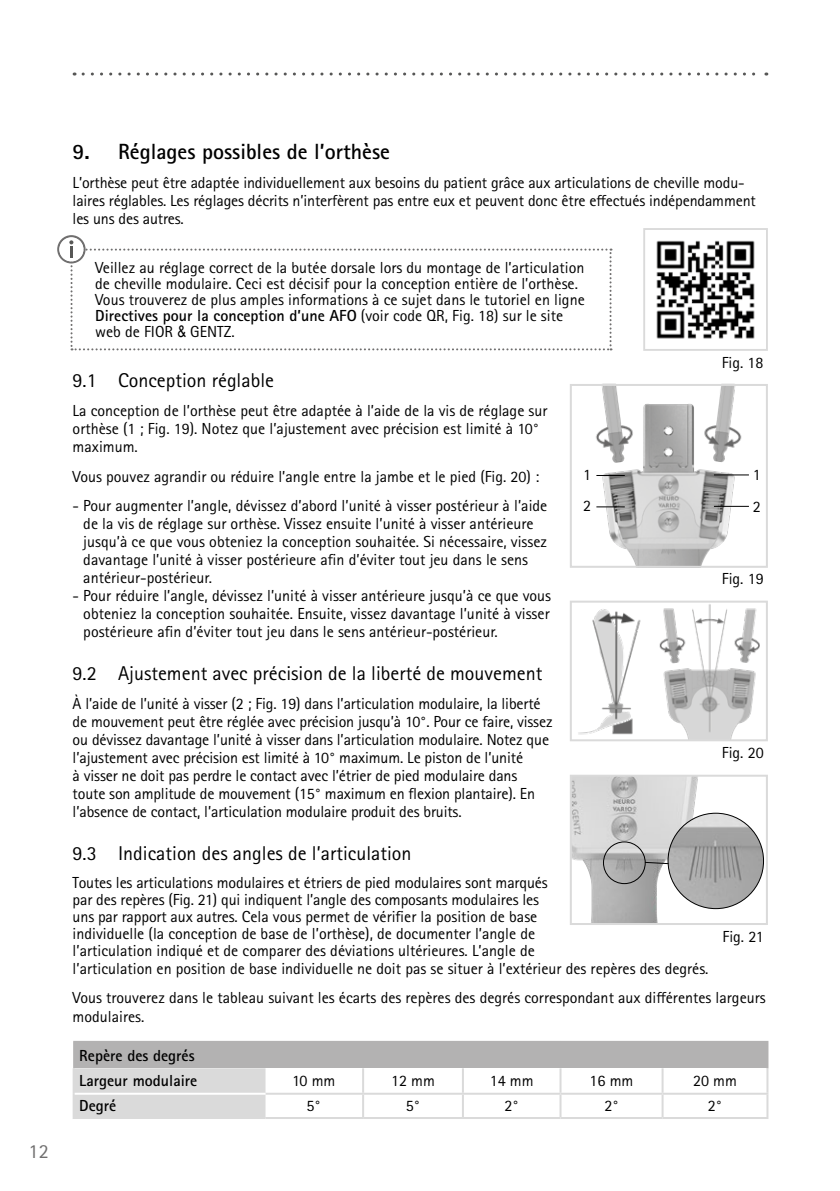
<style>
.page{position:relative;width:840px;height:1191px;background:#fff}
.page>*{position:absolute;margin:0;border:0;box-sizing:border-box;transform-origin:0 0}
.t1{font:700 22px "Rotis Sans Serif Pro";color:#000}
.t2{font:20px "Rotis Sans Serif Pro";color:#000}
.t3{font:20px "Rotis Sans Serif Pro";color:#706f6f}
.t4{font:16px/18px "Rotis Sans Serif Pro";color:#000}
.t5{font:700 16px/25.4px "Rotis Sans Serif Pro";color:#000}
.s1{font-weight:700}
.s2{font-family:"Arial Narrow"}
</style>
<div class="page">
<svg style="left:83px;top:73px;width:683px;height:3px"></svg>
<div style="left:74px;top:1041px;width:693px;height:27px;background:#b3b2b2"></div>
<hr style="left:461px;top:1094px;width:2px;height:23px;background:#dadada">
<hr style="left:559px;top:1094px;width:2px;height:23px;background:#dadada">
<hr style="left:265px;top:1092px;width:98px;height:2px;background:#dadada">
<hr style="left:363px;top:1092px;width:99px;height:2px;background:#dadada">
<hr style="left:462px;top:1092px;width:98px;height:2px;background:#dadada">
<hr style="left:560px;top:1092px;width:102px;height:2px;background:#dadada">
<hr style="left:662px;top:1092px;width:106px;height:2px;background:#dadada">
<hr style="left:73px;top:1040px;width:192px;height:1px;background:#b3b2b2">
<svg style="left:73px;top:1041px;width:192px;height:76px"></svg>
<hr style="left:265px;top:1040px;width:98px;height:1px;background:#b3b2b2">
<hr style="left:363px;top:1040px;width:99px;height:1px;background:#b3b2b2">
<hr style="left:462px;top:1040px;width:98px;height:1px;background:#b3b2b2">
<hr style="left:560px;top:1040px;width:102px;height:1px;background:#b3b2b2">
<hr style="left:662px;top:1040px;width:106px;height:1px;background:#b3b2b2">
<hr style="left:73px;top:1068px;width:2px;height:25px;background:#dadada">
<hr style="left:766px;top:1068px;width:2px;height:24px;background:#dadada">
<hr style="left:73px;top:1093px;width:2px;height:24px;background:#dadada">
<hr style="left:766px;top:1094px;width:2px;height:23px;background:#dadada">
<hr style="left:73px;top:1117px;width:192px;height:2px;background:#dadada">
<hr style="left:265px;top:1117px;width:98px;height:2px;background:#dadada">
<hr style="left:363px;top:1117px;width:99px;height:2px;background:#dadada">
<hr style="left:462px;top:1117px;width:98px;height:2px;background:#dadada">
<hr style="left:560px;top:1117px;width:102px;height:2px;background:#dadada">
<hr style="left:662px;top:1117px;width:106px;height:2px;background:#dadada">
<hr style="left:75px;top:1092px;width:190px;height:2px;background:#fff">
<hr style="left:362px;top:1068px;width:2px;height:24px;background:#dadada">
<hr style="left:461px;top:1068px;width:2px;height:24px;background:#dadada">
<hr style="left:559px;top:1068px;width:2px;height:24px;background:#dadada">
<hr style="left:661px;top:1068px;width:2px;height:24px;background:#dadada">
<hr style="left:362px;top:1094px;width:2px;height:23px;background:#dadada">
<hr style="left:661px;top:1094px;width:2px;height:23px;background:#dadada">
<hr style="left:766px;top:1041px;width:2px;height:27px;background:#b3b2b2">
<svg style="left:57px;top:235px;width:554px;height:115px"></svg>
<img style="left:656px;top:240px;width:99px;height:99px">
<div style="left:643px;top:228px;width:124px;height:123px;border:2px solid #dadada"></div>
<img style="left:596px;top:387px;width:153px;height:178px">
<div style="left:569px;top:384px;width:198px;height:184px;border:2px solid #dadada"></div>
<hr style="left:713px;top:506px;width:35px;height:1px;background:#000">
<hr style="left:713px;top:474px;width:35px;height:1px;background:#000">
<svg style="left:596px;top:506px;width:28px;height:1px"></svg>
<svg style="left:596px;top:475px;width:28px;height:1px"></svg>
<img style="left:578px;top:609px;width:63px;height:125px">
<img style="left:659px;top:604px;width:100px;height:134px">
<div style="left:569px;top:600px;width:198px;height:141px;border:2px solid #dadada"></div>
<img style="left:572px;top:777px;width:136px;height:145px">
<div style="left:569px;top:774px;width:198px;height:151px;border:2px solid #dadada"></div>
<div style="left:603px;top:841px;width:42px;height:43px;border:1px solid #000;border-radius:50%"></div>
<img style="left:667px;top:813px;width:96px;height:95px;border-radius:48px">
<svg style="left:644px;top:862px;width:24px;height:2px"></svg>
<p class="t3" style="left:29px;top:1139px;width:21px">12</p>
<h1 class="t1" style="left:73px;top:137px;width:318px">9. Réglages possibles de l’orthèse</h1>
<p class="t4" style="left:73px;top:174px;width:684px">L’orthèse peut être adaptée individuellement aux besoins du patient grâce aux articulations de cheville modu&shy;laires réglables. Les réglages décrits n’interfèrent pas entre eux et peuvent donc être effectués indépendamment les uns des autres.</p>
<p class="t4" style="left:95px;top:260px;width:490px;line-height:16px">Veillez au réglage correct de la butée dorsale lors du montage de l’articulation de cheville modulaire. Ceci est décisif pour la conception entière de l’orthèse.<br>Vous trouverez de plus amples informations à ce sujet dans le tutoriel en ligne <span class="s1">Directives pour la conception d’une AFO</span> (voir code QR, Fig. 18) sur le site web de FIOR <span class="s2">&amp;</span> GENTZ.</p>
<p class="t4" style="left:721px;top:353px;width:43px">Fig. 18</p>
<p class="t2" style="left:73px;top:368px;width:203px">9.1 Conception réglable</p>
<p class="t4" style="left:73px;top:402px;width:476px">La conception de l’orthèse peut être adaptée à l’aide de la vis de réglage sur orthèse (1 ; Fig. 19). Notez que l’ajustement avec précision est limité à 10° maximum.</p>
<p class="t4" style="left:73px;top:467px;width:468px">Vous pouvez agrandir ou réduire l’angle entre la jambe et le pied (Fig. 20) :</p>
<p class="t4" style="left:83px;top:497px;width:465px;text-indent:-11px">- Pour augmenter l’angle, dévissez d’abord l’unité à visser postérieur à l’aide de la vis de réglage sur orthèse. Vissez ensuite l’unité à visser antérieure jusqu’à ce que vous obteniez la conception souhaitée. Si nécessaire, vissez davantage l’unité à visser postérieure afin d’éviter tout jeu dans le sens antérieur-postérieur.</p>
<p class="t4" style="left:83px;top:587px;width:469px;text-align:justify;text-indent:-11px">- Pour réduire l’angle, dévissez l’unité à visser antérieure jusqu’à ce que vous obteniez la conception souhaitée. Ensuite, vissez davantage l’unité à visser postérieure afin d’éviter tout jeu dans le sens antérieur-postérieur.</p>
<p class="t2" style="left:73px;top:661px;width:471px">9.2 Ajustement avec précision de la liberté de mouvement</p>
<p class="t4" style="left:73px;top:695px;width:481px">À l’aide de l’unité à visser (2 ; Fig. 19) dans l’articulation modulaire, la liberté de mouvement peut être réglée avec précision jusqu’à 10°. Pour ce faire, vissez ou dévissez davantage l’unité à visser dans l’articulation modulaire. Notez que l’ajustement avec précision est limité à 10° maximum. Le piston de l’unité<br>à visser ne doit pas perdre le contact avec l’étrier de pied modulaire dans toute son amplitude de mouvement (15° maximum en flexion plantaire). En l’absence de contact, l’articulation modulaire produit des bruits.</p>
<p class="t2" style="left:73px;top:841px;width:340px">9.3 Indication des angles de l’articulation</p>
<p class="t4" style="left:73px;top:874px;width:637px;line-height:17.2px">Toutes les articulations modulaires et étriers de pied modulaires sont marqués<br>par des repères (Fig. 21) qui indiquent l’angle des composants modulaires les<br>uns par rapport aux autres. Cela vous permet de vérifier la position de base<br>individuelle (la conception de base de l’orthèse), de documenter l’angle de<br>l’articulation indiqué et de comparer des déviations ultérieures. L’angle de<br>l’articulation en position de base individuelle ne doit pas se situer à l’extérieur des repères des degrés.</p>
<p class="t4" style="left:73px;top:989px;width:694px">Vous trouverez dans le tableau suivant les écarts des repères des degrés correspondant aux différentes largeurs modulaires.</p>
<p class="t5" style="left:79px;top:1042px;width:119px">Repère des degrés<br>Largeur modulaire</p>
<p class="t4" style="left:583px;top:466px;width:9px">1</p>
<p class="t4" style="left:752px;top:466px;width:9px">1</p>
<p class="t4" style="left:583px;top:497px;width:9px">2</p>
<p class="t4" style="left:752px;top:497px;width:9px">2</p>
<p class="t4" style="left:721px;top:570px;width:43px">Fig. 19</p>
<p class="t4" style="left:721px;top:743px;width:43px">Fig. 20</p>
<p class="t4" style="left:722px;top:927px;width:43px">Fig. 21</p>
<p class="t4" style="left:292px;top:1071px;width:45px">10 mm</p>
<p class="t4" style="left:391px;top:1071px;width:45px">12 mm</p>
<p class="t4" style="left:489px;top:1071px;width:45px">14 mm</p>
<p class="t4" style="left:589px;top:1071px;width:45px">16 mm</p>
<p class="t4" style="left:692px;top:1071px;width:45px">20 mm</p>
<p class="t5" style="left:79px;top:1093px;width:39px">Degré</p>
<p class="t4" style="left:306px;top:1097px;width:16px">5°</p>
<p class="t4" style="left:405px;top:1097px;width:16px">5°</p>
<p class="t4" style="left:504px;top:1097px;width:16px">2°</p>
<p class="t4" style="left:604px;top:1097px;width:16px">2°</p>
<p class="t4" style="left:707px;top:1097px;width:16px">2°</p>
</div>
